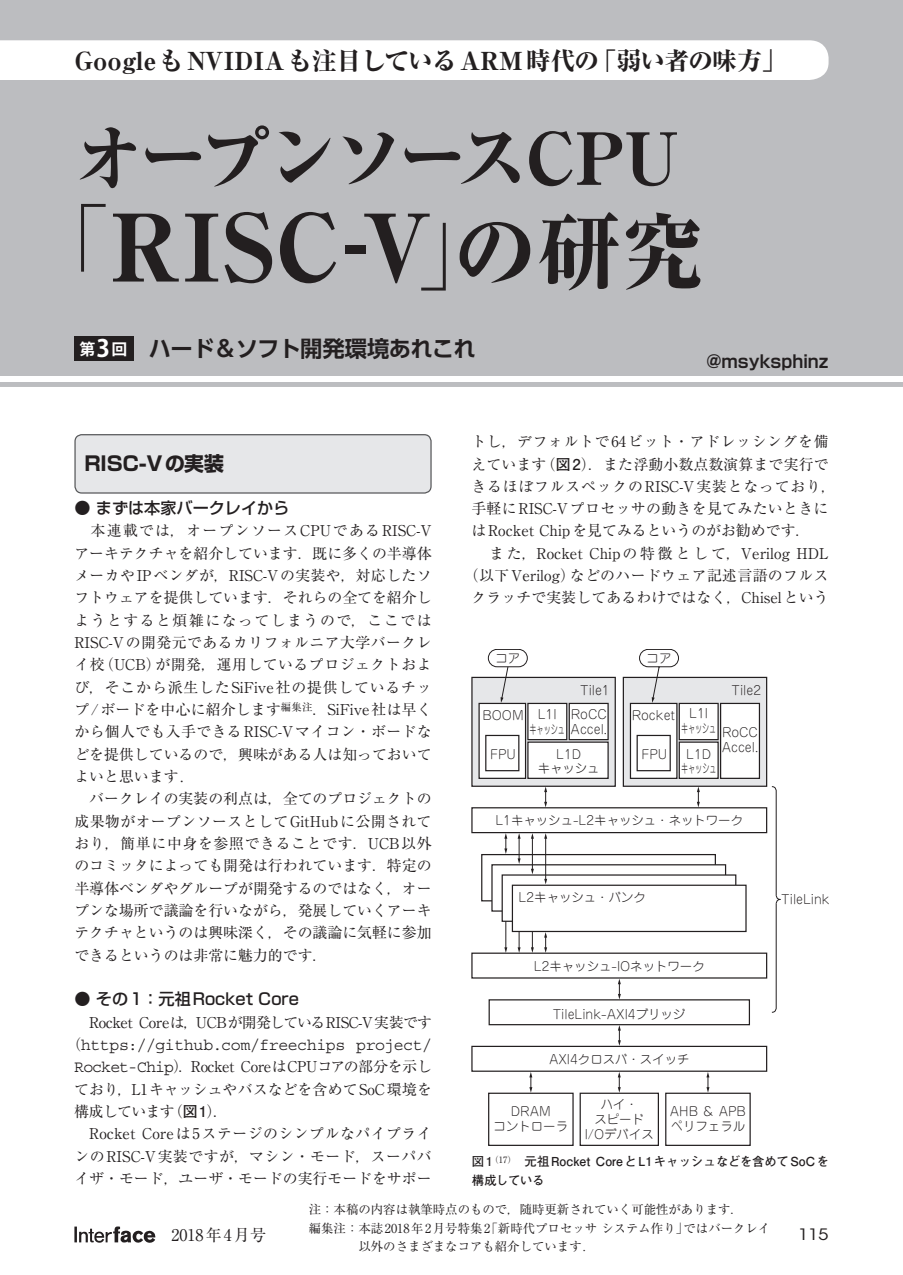
<style>
.page{position:relative;width:903px;height:1275px;background:#fff}
.page>*{position:absolute;margin:0;border:0;box-sizing:border-box;transform-origin:0 0}
.t1{font:800 92.92px "Ryumin Pro";color:#231f20}
.t2{font:800 71.92px "Ryumin Pro";letter-spacing:-.075em;color:#231f20}
.t3{font:800 24.85px "Ryumin Pro";color:#231f20}
.t4{font:700 22.4px "UD Shin Go Pro De";letter-spacing:-.035em;color:#231f20}
.t5{font:700 19.78px "Shin Go Pro";color:#231f20}
.t6{font:700 17.32px "Shin Go Pro De";color:#231f20}
.t7{font:16.45px "Courier Std";letter-spacing:-.025em;color:#231f20}
.t8{font:500 16.1px "Shin Go Pro";color:#231f20}
.t9{font:16.1px "Ryumin Pro";color:#231f20}
.t10{font:700 15.92px "Koz Go Pro";color:#fff}
.t11{font:15.58px "ITC Avant Garde Std";color:#231f20;scale:1.11 1}
.t12{font:14.88px/22.4px "Ryumin Pro";color:#231f20}
.t13{font:14.88px "Ryumin Pro";letter-spacing:.025em;color:#231f20}
.t14{font:14.88px "Ryumin Pro";letter-spacing:-.035em;color:#231f20}
.t15{font:14.88px "Ryumin Pro";letter-spacing:.055em;color:#231f20}
.t16{font:14.88px "Ryumin Pro";letter-spacing:.04em;color:#231f20}
.t17{font:12.42px/14.9px "Jun 101 Pro Light 90 pv RKSJ H";color:#231f20;text-align:center}
.t18{font:12.42px "Ryumin Pro";color:#231f20}
.t19{font:700 12.42px/18.6px "Futo Go B101 Pro";color:#231f20}
.s1{font-weight:300;font-size:74.38px}
.s2{font-size:83.65px}
.s3{font-size:23.8px}
.s4{font-family:"Ryumin Pro";font-size:14.88px}
.s5{font-family:"Courier Std";font-size:16.45px}
.s6{font-family:"Futo Go B101 Pro";font-weight:700}
</style>
<div class="page">
<svg style="left:74px;top:1226px;width:81px;height:17px"></svg>
<div style="left:75px;top:435px;width:356px;height:58px;background:#e6e7e9;border-radius:7px"></div>
<div style="left:74px;top:434px;width:358px;height:60px;border:1px solid #57585a;border-radius:7px"></div>
<svg style="left:471px;top:676px;width:17px;height:158px"></svg>
<svg style="left:471px;top:884px;width:297px;height:188px"></svg>
<div style="left:478px;top:703px;width:48px;height:76px;background:linear-gradient(to bottom,#fff,#f9f9f9)"></div>
<svg style="left:485px;top:702px;width:276px;height:444px"></svg>
<svg style="left:618px;top:1072px;width:3px;height:21px"></svg>
<div style="left:488px;top:1093px;width:86px;height:53px;border:1px solid #231f20"></div>
<svg style="left:529px;top:1072px;width:3px;height:21px"></svg>
<svg style="left:618px;top:1025px;width:3px;height:21px"></svg>
<div style="left:665px;top:1093px;width:86px;height:53px;border:1px solid #231f20"></div>
<svg style="left:706px;top:1072px;width:3px;height:21px"></svg>
<svg style="left:488px;top:649px;width:289px;height:364px"></svg>
<div style="left:679px;top:741px;width:40px;height:38px;background:#fff;border:1px solid #231f20"></div>
<div style="left:527px;top:741px;width:82px;height:38px;background:#fff;border:1px solid #231f20"></div>
<svg style="left:500px;top:666px;width:9px;height:37px"></svg>
<svg style="left:639px;top:649px;width:40px;height:54px"></svg>
<svg style="left:775px;top:894px;width:6px;height:10px"></svg>
<div style="left:0;top:0;width:903px;height:375px;background:#bcbdc0"></div>
<div style="left:0;top:382px;width:903px;height:5px;background:#bcbdc0"></div>
<div style="left:0;top:40px;width:829px;height:40px;background:#fff"></div>
<svg style="left:74px;top:336px;width:60px;height:25px"></svg>
<h3 class="t3" style="left:74px;top:41px;width:714px">GoogleもNVIDIAも注目しているARM時代の「弱い者の味方」</h3>
<h2 class="t2" style="left:73px;top:101px;width:607px">オープンソースCPU</h2>
<h1 class="t1" style="left:36px;top:174px;width:671px"><sup>「</sup>RISC-V<span class="s1">」</span><span class="s2">の研究</span></h1>
<p class="t10" style="left:79px;top:339px;width:49px">第<span class="s3">3</span>回</p>
<h3 class="t4" style="left:149px;top:330px;width:328px">ハード＆ソフト開発環境あれこれ</h3>
<p class="t6" style="left:706px;top:347px;width:124px">@msyksphinz</p>
<h3 class="t5" style="left:84px;top:448px;width:141px">RISC-Vの実装</h3>
<p class="t8" style="left:74px;top:495px;width:216px">● まずは本家バークレイから</p>
<p class="t12" style="left:74px;top:519px;width:359px">　本連載では，オープンソースCPUであるRISC-Vアーキテクチャを紹介しています．既に多くの半導体メーカやIPベンダが，RISC-Vの実装や，対応したソフトウェアを提供しています．それらの全てを紹介しようとすると煩雑になってしまうので，ここでは<br>RISC-Vの開発元であるカリフォルニア大学バークレイ校（UCB）が開発，運用しているプロジェクトおよび，そこから派生したSiFive社の提供しているチップ/ボードを中心に紹介します<sup>編集注</sup>．SiFive社は早くから個人でも入手できるRISC-Vマイコン・ボードなどを提供しているので，興味がある人は知っておいてよいと思います.<br>　バークレイの実装の利点は，全てのプロジェクトの成果物がオープンソースとしてGitHubに公開されており，簡単に中身を参照できることです．UCB以外のコミッタによっても開発は行われています．特定の半導体ベンダやグループが開発するのではなく，オープンな場所で議論を行いながら，発展していくアーキテクチャというのは興味深く，その議論に気軽に参加できるというのは非常に魅力的です．</p>
<p class="t8" style="left:74px;top:986px;width:226px">● その1：元祖Rocket Core</p>
<p class="t14" style="left:74px;top:1010px;width:359px">　Rocket Coreは，UCBが開発しているRISC-V実装です</p>
<p class="t7" style="left:66px;top:1036px;width:367px"><span class="s4">（</span>https://github.com/freechips project/</p>
<p class="t12" style="left:74px;top:1054px;width:359px"><span class="s5">Rocket-Chip</span>）．Rocket CoreはCPUコアの部分を示しており，L1キャッシュやバスなどを含めてSoC環境を構成しています（<span class="s6">図1</span>）．<br>　Rocket Coreは5ステージのシンプルなパイプラインのRISC-V実装ですが，マシン・モード，スーパバイザ・モード，ユーザ・モードの実行モードをサポー</p>
<p class="t16" style="left:471px;top:430px;width:359px">トし，デフォルトで64ビット・アドレッシングを備</p>
<p class="t12" style="left:471px;top:452px;width:359px">えています（<span class="s6">図2</span>）．また浮動小数点数演算まで実行で</p>
<p class="t15" style="left:471px;top:475px;width:366px">きるほぼフルスペックのRISC-V実装となっており，</p>
<p class="t13" style="left:471px;top:497px;width:359px">手軽にRISC-Vプロセッサの動きを見てみたいときに</p>
<p class="t12" style="left:471px;top:519px;width:341px">はRocket Chipを見てみるというのがお勧めです．</p>
<p class="t12" style="left:471px;top:541px;width:359px">　また，Rocket Chipの特徴として，Verilog HDL</p>
<p class="t13" style="left:464px;top:564px;width:366px">（以下Verilog）などのハードウェア記述言語のフルス</p>
<p class="t12" style="left:471px;top:586px;width:359px">クラッチで実装してあるわけではなく，Chiselという</p>
<p class="t17" style="left:495px;top:649px;width:26px">コア</p>
<p class="t17" style="left:647px;top:649px;width:26px">コア</p>
<p class="t17" style="left:580px;top:681px;width:31px">Tile1</p>
<p class="t17" style="left:731px;top:681px;width:31px">Tile2</p>
<p class="t17" style="left:681px;top:707px;width:79px;line-height:13.1px;text-align:left;text-indent:-49px">Rocket L1I<br>キャッシュ RoCC</p>
<p class="t17" style="left:722px;top:739px;width:38px">Accel.</p>
<p class="t17" style="left:529px;top:706px;width:37px;line-height:14.3px;text-align:left;text-indent:-47px">BOOM L1Iキャッシュ</p>
<p class="t17" style="left:570px;top:706px;width:38px;text-align:left">RoCC<br>Accel.</p>
<p class="t17" style="left:538px;top:745px;width:64px">L1D<br>キャッシュ</p>
<p class="t17" style="left:641px;top:745px;width:27px">FPU</p>
<p class="t17" style="left:490px;top:745px;width:27px">FPU</p>
<p class="t17" style="left:681px;top:745px;width:37px">L1D<br>キャッシュ</p>
<p class="t17" style="left:495px;top:811px;width:249px">L1キャッシュ-L2キャッシュ・ネットワーク</p>
<p class="t17" style="left:519px;top:888px;width:129px">L2キャッシュ・バンク</p>
<p class="t17" style="left:534px;top:957px;width:172px">L2キャッシュ-IOネットワーク</p>
<p class="t17" style="left:553px;top:1005px;width:134px">TileLink-AXI4ブリッジ</p>
<p class="t17" style="left:549px;top:1050px;width:142px">AXI4クロスバ・スイッチ</p>
<p class="t17" style="left:585px;top:1096px;width:71px">ハイ・<br>スピード<br>I/Oデバイス</p>
<p class="t17" style="left:494px;top:1103px;width:76px">DRAM<br>コントローラ</p>
<p class="t17" style="left:670px;top:1103px;width:78px;text-align:left">AHB ＆ APBペリフェラル</p>
<p class="t17" style="left:781px;top:891px;width:50px">TileLink</p>
<p class="t19" style="left:472px;top:1151px;width:359px">図1<sup>（17）</sup>　元祖Rocket CoreとL1キャッシュなどを含めてSoCを構成している</p>
<p class="t18" style="left:309px;top:1199px;width:436px">注：本稿の内容は執筆時点のもので，随時更新されていく可能性があります．</p>
<p class="t18" style="left:309px;top:1218px;width:463px">編集注：本誌2018年2月号特集2「新時代プロセッサ システム作り」ではバークレイ</p>
<p class="t18" style="left:358px;top:1237px;width:229px">以外のさまざまなコアも紹介しています.</p>
<p class="t9" style="left:155px;top:1222px;width:112px">　2018年4月号</p>
<p class="t11" style="left:798px;top:1225px;width:29px">115</p>
</div>
